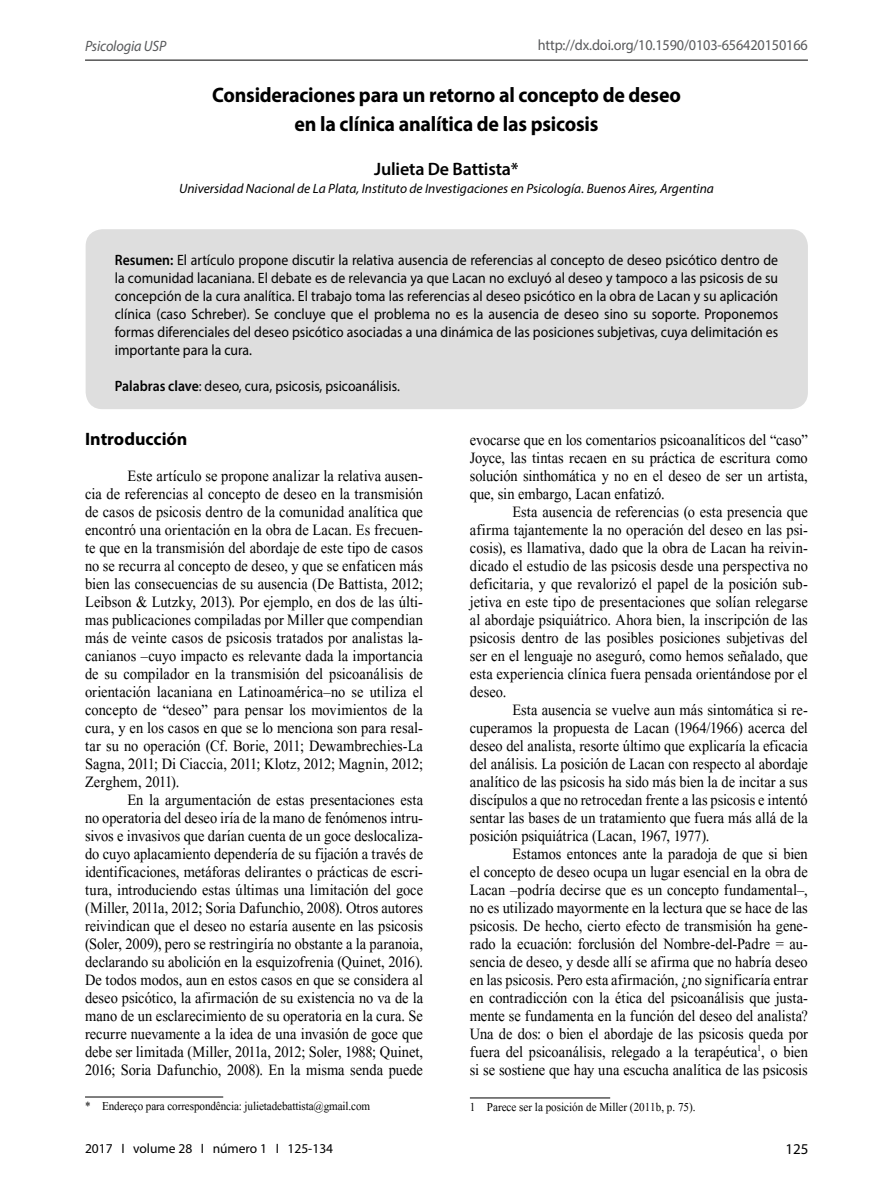
<style>
.page{position:relative;width:893px;height:1191px;background:#fff}
.page>*{position:absolute;margin:0;border:0;box-sizing:border-box;transform-origin:0 0}
.t1{font:700 21px/28.5px "Myriad Pro";letter-spacing:-.01em;color:#000;text-align:center;scale:.95 1}
.t2{font:19.5px/18px "Aparajita";color:#000;text-align:justify;scale:.92 1}
.t3{font:600 18px "Myriad Pro";letter-spacing:-.01em;color:#000}
.t4{font:700 18px "Myriad Pro";color:#000}
.t5{font:15px/18px "Myriad Pro";color:#000;text-align:justify;scale:.92 1}
.t6{font:15px "Aparajita";letter-spacing:-.005em;color:#000;scale:.92 1}
.t7{font:15px "Myriad Pro";letter-spacing:-.01em;color:#58595b;scale:.95 1}
.t8{font:italic 15px "Myriad Pro";letter-spacing:-.01em;color:#58595b;scale:.95 1}
.t9{font:15px "Myriad Pro";color:#000}
.t10{font:italic 13.5px "Myriad Pro";color:#000}
.t11{font:13.5px "Myriad Pro";color:#000}
.s1{font-weight:600}
</style>
<div class="page">
<hr style="left:85px;top:60px;width:723px;height:1px;background:#000">
<div style="left:86px;top:229px;width:722px;height:180px;background:#dedede;border-radius:17px"></div>
<hr style="left:85px;top:1096px;width:138px;height:1px;background:#000">
<hr style="left:470px;top:1097px;width:140px;height:1px;background:#000">
<p class="t8" style="left:85px;top:36px;width:87px">Psicologia USP</p>
<p class="t7" style="left:538px;top:35px;width:286px">http://dx.doi.org/10.1590/0103-656420150166</p>
<p class="t1" style="left:212px;top:80px;width:495px">Consideraciones para un retorno al concepto de deseo en la clínica analítica de las psicosis</p>
<p class="t3" style="left:374px;top:158px;width:146px">Julieta De Battista*</p>
<p class="t10" style="left:179px;top:180px;width:536px">Universidad Nacional de La Plata, Instituto de Investigaciones en Psicología. Buenos Aires, Argentina</p>
<p class="t5" style="left:115px;top:251px;width:723px"><span class="s1">Resumen:</span> El artículo propone discutir la relativa ausencia de referencias al concepto de deseo psicótico dentro de la comunidad lacaniana. El debate es de relevancia ya que Lacan no excluyó al deseo y tampoco a las psicosis de su concepción de la cura analítica. El trabajo toma las referencias al deseo psicótico en la obra de Lacan y su aplicación clínica (caso Schreber). Se concluye que el problema no es la ausencia de deseo sino su soporte. Proponemos formas diferenciales del deseo psicótico asociadas a una dinámica de las posiciones subjetivas, cuya delimitación es importante para la cura.</p>
<p class="t5" style="left:115px;top:377px;width:311px"><span class="s1">Palabras clave</span>: deseo, cura, psicosis, psicoanálisis.</p>
<p class="t4" style="left:85px;top:427px;width:104px">Introducción</p>
<p class="t2" style="left:85px;top:469px;width:369px;text-indent:43px">Este artículo se propone analizar la relativa ausen&shy;cia de referencias al concepto de deseo en la transmisión de casos de psicosis dentro de la comunidad analítica que encontró una orientación en la obra de Lacan. Es frecuen&shy;te que en la transmisión del abordaje de este tipo de casos no se recurra al concepto de deseo, y que se enfaticen más bien las consecuencias de su ausencia (De Battista, 2012; Leibson &amp; Lutzky, 2013). Por ejemplo, en dos de las últi&shy;mas publicaciones compiladas por Miller que compendian más de veinte casos de psicosis tratados por analistas la&shy;canianos –cuyo impacto es relevante dada la importancia de su compilador en la transmisión del psicoanálisis de orientación lacaniana en Latinoamérica–no se utiliza el concepto de “deseo” para pensar los movimientos de la cura, y en los casos en que se lo menciona son para resal&shy;tar su no operación (Cf. Borie, 2011; Dewambrechies-La Sagna, 2011; Di Ciaccia, 2011; Klotz, 2012; Magnin, 2012; Zerghem, 2011).</p>
<p class="t2" style="left:85px;top:793px;width:369px;text-indent:43px">En la argumentación de estas presentaciones esta no operatoria del deseo iría de la mano de fenómenos intru&shy;sivos e invasivos que darían cuenta de un goce deslocaliza&shy;do cuyo aplacamiento dependería de su fijación a través de identificaciones, metáforas delirantes o prácticas de escri&shy;tura, introduciendo estas últimas una limitación del goce (Miller, 2011a, 2012; Soria Dafunchio, 2008). Otros autores reivindican que el deseo no estaría ausente en las psicosis (Soler, 2009), pero se restringiría no obstante a la paranoia, declarando su abolición en la esquizofrenia (Quinet, 2016).<br>De todos modos, aun en estos casos en que se considera al deseo psicótico, la afirmación de su existencia no va de la mano de un esclarecimiento de su operatoria en la cura. Se recurre nuevamente a la idea de una invasión de goce que debe ser limitada (Miller, 2011a, 2012; Soler, 1988; Quinet, 2016; Soria Dafunchio, 2008). En la misma senda puede</p>
<p class="t2" style="left:470px;top:433px;width:369px">evocarse que en los comentarios psicoanalíticos del “caso” Joyce, las tintas recaen en su práctica de escritura como solución sinthomática y no en el deseo de ser un artista, que, sin embargo, Lacan enfatizó.</p>
<p class="t2" style="left:470px;top:505px;width:369px;text-indent:43px">Esta ausencia de referencias (o esta presencia que afirma tajantemente la no operación del deseo en las psi&shy;cosis), es llamativa, dado que la obra de Lacan ha reivin&shy;dicado el estudio de las psicosis desde una perspectiva no deficitaria, y que revalorizó el papel de la posición sub&shy;jetiva en este tipo de presentaciones que solían relegarse al abordaje psiquiátrico. Ahora bien, la inscripción de las psicosis dentro de las posibles posiciones subjetivas del ser en el lenguaje no aseguró, como hemos señalado, que esta experiencia clínica fuera pensada orientándose por el deseo.</p>
<p class="t2" style="left:470px;top:703px;width:369px;text-indent:43px">Esta ausencia se vuelve aun más sintomática si re&shy;cuperamos la propuesta de Lacan (1964/1966) acerca del deseo del analista, resorte último que explicaría la eficacia del análisis. La posición de Lacan con respecto al abordaje analítico de las psicosis ha sido más bien la de incitar a sus discípulos a que no retrocedan frente a las psicosis e intentó sentar las bases de un tratamiento que fuera más allá de la posición psiquiátrica (Lacan, 1967, 1977).</p>
<p class="t2" style="left:470px;top:847px;width:369px;text-indent:43px">Estamos entonces ante la paradoja de que si bien el concepto de deseo ocupa un lugar esencial en la obra de Lacan –podría decirse que es un concepto fundamental–, no es utilizado mayormente en la lectura que se hace de las psicosis. De hecho, cierto efecto de transmisión ha gene&shy;rado la ecuación: forclusión del Nombre-del-Padre = au&shy;sencia de deseo, y desde allí se afirma que no habría deseo en las psicosis. Pero esta afirmación, ¿no significaría entrar en contradicción con la ética del psicoanálisis que justa&shy;mente se fundamenta en la función del deseo del analista?<br>Una de dos: o bien el abordaje de las psicosis queda por fuera del psicoanálisis, relegado a la terapéutica<sup>1</sup>, o bien si se sostiene que hay una escucha analítica de las psicosis</p>
<p class="t6" style="left:470px;top:1100px;width:247px">1 Parece ser la posición de Miller (2011b, p. 75).</p>
<p class="t6" style="left:85px;top:1098px;width:311px">* Endereço para correspondência: julietadebattista@gmail.com</p>
<p class="t11" style="left:85px;top:1140px;width:250px">2017 I volume 28 I número 1 I 125-134</p>
<p class="t9" style="left:785px;top:1139px;width:25px">125</p>
</div>
